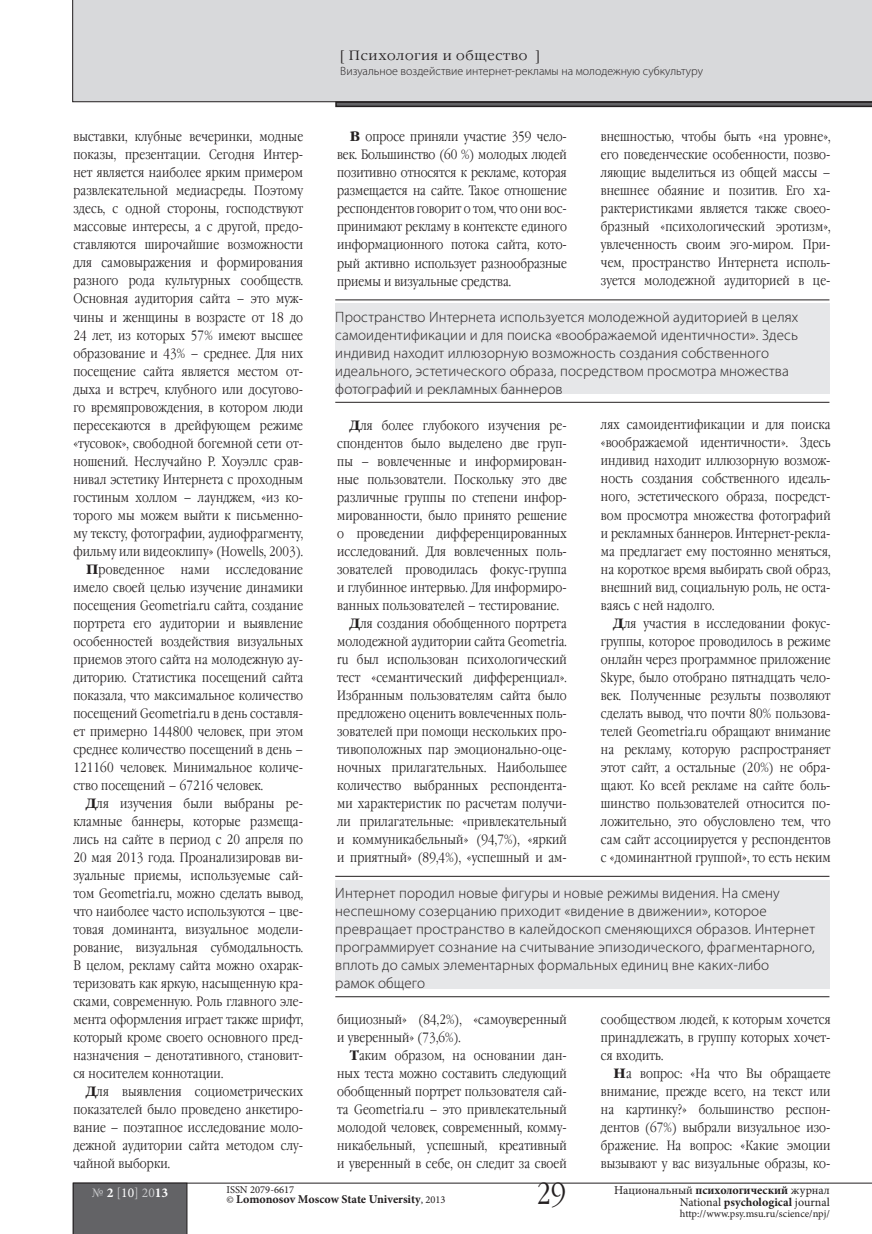
<style>
.page{position:relative;width:872px;height:1234px;background:#fff}
.page>*{position:absolute;margin:0;border:0;box-sizing:border-box;transform-origin:0 0}
.t1{font:30px "Garamond Narrow C";color:#231f20}
.Insert___MEDIUM{font:300 15px/18px "Myriad Pro";letter-spacing:.01em;color:#231f20}
.Main_text{font:13.5px/18px "Garamond Narrow C";letter-spacing:.01em;color:#231f20;text-align:justify}
.t2{font:13.5px "Garamond C";letter-spacing:.05em;color:#231f20}
.t3{font:13.5px "Minion Pro";color:#c7c8ca}
.t4{font:12px/12px "Minion Pro";color:#231f20;text-align:right}
.t5{font:300 12px "Myriad Pro";color:#231f20}
.t6{font:700 12px "Minion Pro";letter-spacing:-.005em;color:#231f20}
.t7{font:10.5px "Minion Pro";color:#231f20}
.s1{font-family:"Garamond C";font-weight:700}
.s2{font-weight:700;color:#fff}
.s3{color:#fff}
.s4{font-weight:400;font-size:10.5px}
.s5{font-weight:700}
</style>
<div class="page">
<div style="left:72px;top:0;width:800px;height:102px;background:#d8d9db"></div>
<svg style="left:335px;top:101px;width:537px;height:6px;background:#424042"></svg>
<svg style="left:73px;top:1182px;width:799px;height:51px"></svg>
<div style="left:335px;top:303px;width:494px;height:90px;background:#e6e7e9"></div>
<hr style="left:335px;top:299px;width:494px;height:1px;background:#231f20">
<hr style="left:335px;top:402px;width:494px;height:1px;background:#231f20">
<div style="left:335px;top:879px;width:494px;height:108px;background:#e6e7e9"></div>
<hr style="left:335px;top:875px;width:494px;height:1px;background:#231f20">
<hr style="left:335px;top:996px;width:494px;height:1px;background:#231f20">
<p class="Main_text" style="left:73px;top:128px;width:231px">выставки, клубные вечеринки, модные показы, презентации. Сегодня Интер&shy;нет является наиболее ярким примером развлекательной медиасреды. Поэтому здесь, с одной стороны, господствуют массовые интересы, а с другой, предо&shy;ставляются широчайшие возможности для самовыражения и формирования разного рода культурных сообществ.<br>Основная аудитория сайта – это муж&shy;чины и женщины в возрасте от 18 до 24 лет, из которых 57% имеют высшее образование и 43% – среднее. Для них посещение сайта является местом от&shy;дыха и встреч, клубного или досугово&shy;го времяпровождения, в котором люди пересекаются в дрейфующем режиме «тусовок», свободной богемной сети от&shy;ношений. Неслучайно Р. Хоуэллс срав&shy;нивал эстетику Интернета с проходным гостиным холлом – лаунджем, «из ко&shy;торого мы можем выйти к письменно&shy;му тексту, фотографии, аудиофрагменту, фильму или видеоклипу» (Howells, 2003).</p>
<p class="Main_text" style="left:73px;top:560px;width:231px;text-indent:13px"><span class="s1">П</span>роведенное нами исследование имело своей целью изучение динамики посещения Geometria.ru сайта, создание портрета его аудитории и выявление особенностей воздействия визуальных приемов этого сайта на молодежную ау&shy;диторию. Статистика посещений сайта показала, что максимальное количество посещений Geometria.ru в день составля&shy;ет примерно 144800 человек, при этом среднее количество посещений в день – 121160 человек. Минимальное количе&shy;ство посещений – 67216 человек.</p>
<p class="Main_text" style="left:73px;top:794px;width:231px;text-indent:13px"><span class="s1">Д</span>ля изучения были выбраны ре&shy;кламные баннеры, которые размеща&shy;лись на сайте в период с 20 апреля по 20 мая 2013 года. Проанализировав ви&shy;зуальные приемы, используемые сай&shy;том Geometria.ru, можно сделать вывод, что наиболее часто используются – цве&shy;товая доминанта, визуальное модели&shy;рование, визуальная субмодальность.<br>В целом, рекламу сайта можно охарак&shy;теризовать как яркую, насыщенную кра&shy;сками, современную. Роль главного эле&shy;мента оформления играет также шрифт, который кроме своего основного пред&shy;назначения – денотативного, становит&shy;ся носителем коннотации.</p>
<p class="Main_text" style="left:73px;top:1082px;width:231px;text-indent:13px"><span class="s1">Д</span>ля выявления социометрических показателей было проведено анкетиро&shy;вание – поэтапное исследование моло&shy;дежной аудитории сайта методом слу&shy;чайной выборки.</p>
<p class="t2" style="left:340px;top:48px;width:201px">[ Психология и общество ]</p>
<p class="t5" style="left:340px;top:64px;width:364px">Визуальное воздействие интернет-рекламы на молодежную субкультуру</p>
<p class="Main_text" style="left:337px;top:128px;width:231px;text-indent:13px"><span class="s1">В</span> опросе приняли участие 359 чело&shy;век. Большинство (60 %) молодых людей позитивно относятся к рекламе, которая размещается на сайте. Такое отношение респондентов говорит о том, что они вос&shy;принимают рекламу в контексте единого информационного потока сайта, кото&shy;рый активно использует разнообразные приемы и визуальные средства.</p>
<p class="Main_text" style="left:601px;top:128px;width:231px">внешностью, чтобы быть «на уровне», его поведенческие особенности, позво&shy;ляющие выделиться из общей массы – внешнее обаяние и позитив. Его ха&shy;рактеристиками является также своео&shy;бразный «психологический эротизм», увлеченность своим эго-миром. При&shy;чем, пространство Интернета исполь&shy;зуется молодежной аудиторией в це-</p>
<p class="Insert___MEDIUM" style="left:335px;top:307px;width:464px">Пространство Интернета используется молодежной аудиторией в целях самоидентификации и для поиска «воображаемой идентичности». Здесь индивид находит иллюзорную возможность создания собственного идеального, эстетического образа, посредством просмотра множества фотографий и рекламных баннеров</p>
<p class="Main_text" style="left:337px;top:416px;width:231px;text-indent:13px"><span class="s1">Д</span>ля более глубокого изучения ре&shy;спондентов было выделено две груп&shy;пы – вовлеченные и информирован&shy;ные пользователи. Поскольку это две различные группы по степени инфор&shy;мированности, было принято решение о проведении дифференцированных исследований. Для вовлеченных поль&shy;зователей проводилась фокус-группа и глубинное интервью. Для информиро&shy;ванных пользователей – тестирование.</p>
<p class="Main_text" style="left:337px;top:614px;width:231px;text-indent:13px"><span class="s1">Д</span>ля создания обобщенного портрета молодежной аудитории сайта Geometria. ru был использован психологический тест «семантический дифференциал».<br>Избранным пользователям сайта было предложено оценить вовлеченных поль&shy;зователей при помощи нескольких про&shy;тивоположных пар эмоционально-оце&shy;ночных прилагательных. Наибольшее количество выбранных респондента&shy;ми характеристик по расчетам получи&shy;ли прилагательные: «привлекательный и коммуникабельный» (94,7%), «яркий и приятный» (89,4%), «успешный и ам-</p>
<p class="Main_text" style="left:601px;top:416px;width:231px">лях самоидентификации и для поиска «воображаемой идентичности». Здесь индивид находит иллюзорную возмож&shy;ность создания собственного идеаль&shy;ного, эстетического образа, посредст&shy;вом просмотра множества фотографий и рекламных баннеров. Интернет-рекла&shy;ма предлагает ему постоянно меняться, на короткое время выбирать свой образ, внешний вид, социальную роль, не оста&shy;ваясь с ней надолго.</p>
<p class="Main_text" style="left:601px;top:614px;width:231px;text-indent:13px"><span class="s1">Д</span>ля участия в исследовании фокус&shy;группы, которое проводилось в режиме онлайн через программное приложение Skype, было отобрано пятнадцать чело&shy;век. Полученные результы позволяют сделать вывод, что почти 80% пользова&shy;телей Geometria.ru обращают внимание на рекламу, которую распространяет этот сайт, а остальные (20%) не обра&shy;щают. Ко всей рекламе на сайте боль&shy;шинство пользователей относится по&shy;ложительно, это обусловлено тем, что сам сайт ассоциируется у респондентов с «доминантной группой», то есть неким</p>
<p class="Insert___MEDIUM" style="left:335px;top:883px;width:481px">Интернет породил новые фигуры и новые режимы видения. На смену неспешному созерцанию приходит «видение в движении», которое превращает пространство в калейдоскоп сменяющихся образов. Интернет программирует сознание на считывание эпизодического, фрагментарного, вплоть до самых элементарных формальных единиц вне каких-либо<br>рамок общего</p>
<p class="Main_text" style="left:337px;top:1010px;width:231px">бициозный» (84,2%), «самоуверенный и уверенный» (73,6%).</p>
<p class="Main_text" style="left:337px;top:1046px;width:231px;text-indent:13px"><span class="s1">Т</span>аким образом, на основании дан&shy;ных теста можно составить следующий обобщенный портрет пользователя сай&shy;та Geometria.ru – это привлекательный молодой человек, современный, комму&shy;никабельный, успешный, креативный и уверенный в себе, он следит за своей</p>
<p class="Main_text" style="left:601px;top:1010px;width:231px">сообществом людей, к которым хочется принадлежать, в группу которых хочет&shy;ся входить.</p>
<p class="Main_text" style="left:601px;top:1064px;width:231px;text-indent:13px"><span class="s1">Н</span>а вопрос: «На что Вы обращаете внимание, прежде всего, на текст или на картинку?» большинство респон&shy;дентов (67%) выбрали визуальное изо&shy;бражение. На вопрос: «Какие эмоции вызывают у вас визуальные образы, ко-</p>
<p class="t3" style="left:92px;top:1183px;width:78px">№ <span class="s2">2</span> [<span class="s3">10</span>] 20<span class="s2">13</span></p>
<p class="t7" style="left:226px;top:1182px;width:69px">ISSN 2079-6617</p>
<p class="t6" style="left:226px;top:1190px;width:221px"><span class="s4">©</span> Lomonosov Moscow State University<span class="s4">, 2013</span></p>
<h1 class="t1" style="left:536px;top:1177px;width:31px">29</h1>
<p class="t4" style="left:614px;top:1183px;width:217px">Национальный <span class="s5">психологический</span> журнал<br>National <span class="s5">psychological</span> journal</p>
<p class="t7" style="left:680px;top:1205px;width:151px">http://www.psy.msu.ru/science/npj/</p>
</div>
